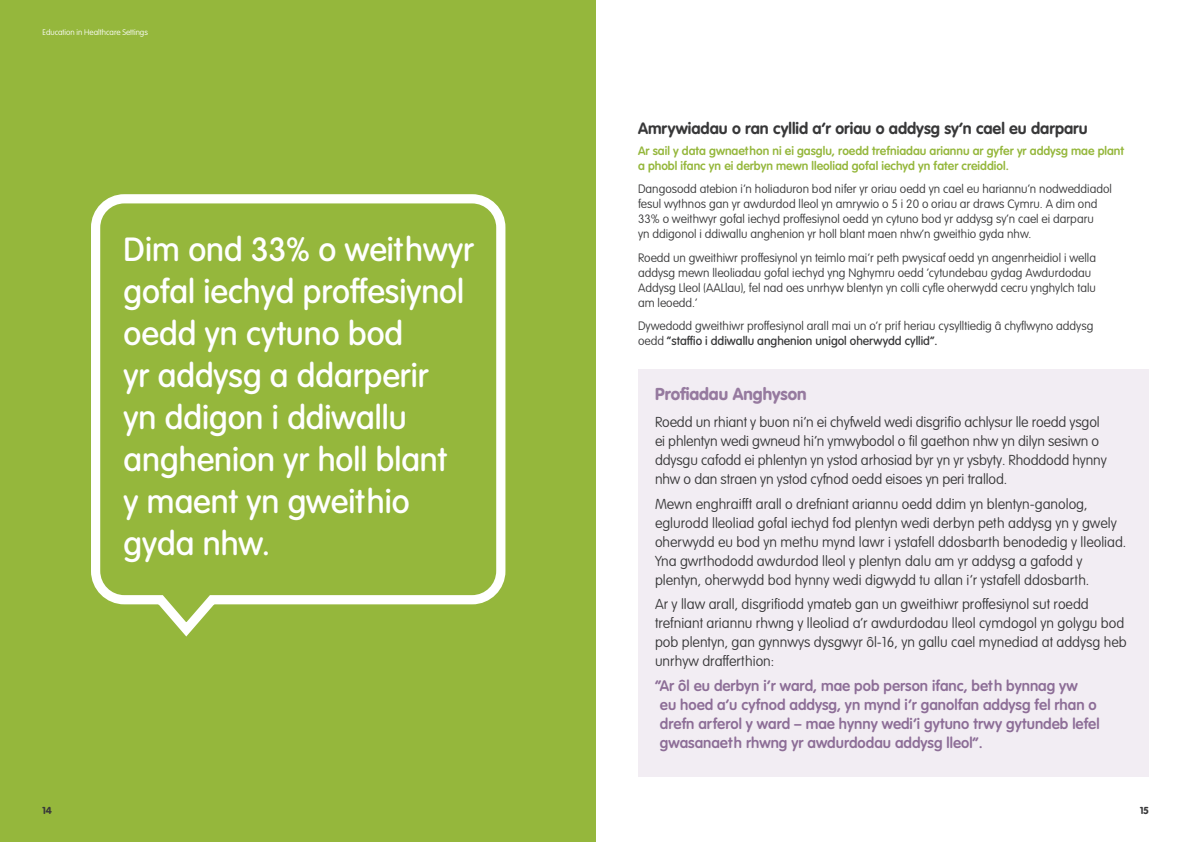
<style>
.page{position:relative;width:1191px;height:842px;background:#fff}
.page>*{position:absolute;margin:0;border:0;box-sizing:border-box;transform-origin:0 0}
.t1{font:500 33px/42px "VAG Rounded Next";color:#fff}
.t2{font:800 17px "VAG Rounded Next";color:#967a9f}
.SUB_HEADING{font:700 16px "VAG Rounded Next";color:#383839}
.t3{font:600 15px/19px "VAG Rounded Next";color:#8d6e97}
.t4{font:300 14.2px/19px "VAG Rounded Next";color:#383839}
.t5{font:300 12px/15px "VAG Rounded Next";color:#383839}
.t6{font:600 12px/15px "VAG Rounded Next";color:#95b73c}
.t7{font:800 10px "VAG Rounded Next";color:#383839}
.t8{font:300 8px "VAG Rounded Next";letter-spacing:-.005em;color:#fff}
.s1{font-weight:500}
</style>
<div class="page">
<div style="left:0;top:0;width:595px;height:842px;background:#95b73c"></div>
<div style="left:638px;top:369px;width:510px;height:408px;background:#f2edf3"></div>
<svg style="left:91px;top:194px;width:415px;height:443px"></svg>
<p class="t8" style="left:43px;top:27px;width:107px">Education in Healthcare Settings</p>
<p class="t1" style="left:124px;top:229px;width:352px">Dim ond 33% o weithwyr gofal iechyd proffesiynol oedd yn cytuno bod<br>yr addysg a ddarperir<br>yn ddigon i ddiwallu anghenion yr holl blant<br>y maent yn gweithio gyda nhw.</p>
<p class="SUB_HEADING" style="left:638px;top:118px;width:451px">Amrywiadau o ran cyllid a’r oriau o addysg sy’n cael eu darparu</p>
<p class="t6" style="left:638px;top:143px;width:487px">Ar sail y data gwnaethon ni ei gasglu, roedd trefniadau ariannu ar gyfer yr addysg mae plant a phobl ifanc yn ei derbyn mewn lleoliad gofal iechyd yn fater creiddiol.</p>
<p class="t5" style="left:638px;top:182px;width:475px">Dangosodd atebion i’n holiaduron bod nifer yr oriau oedd yn cael eu hariannu’n nodweddiadol fesul wythnos gan yr awdurdod lleol yn amrywio o 5 i 20 o oriau ar draws Cymru. A dim ond 33% o weithwyr gofal iechyd proffesiynol oedd yn cytuno bod yr addysg sy’n cael ei darparu<br>yn ddigonol i ddiwallu anghenion yr holl blant maen nhw’n gweithio gyda nhw.</p>
<p class="t5" style="left:638px;top:250px;width:459px">Roedd un gweithiwr proffesiynol yn teimlo mai’r peth pwysicaf oedd yn angenrheidiol i wella addysg mewn lleoliadau gofal iechyd yng Nghymru oedd ‘cytundebau gydag Awdurdodau Addysg Lleol (AALlau), fel nad oes unrhyw blentyn yn colli cyfle oherwydd cecru ynghylch talu am leoedd.’</p>
<p class="t5" style="left:638px;top:319px;width:457px">Dywedodd gweithiwr proffesiynol arall mai un o’r prif heriau cysylltiedig â chyflwyno addysg oedd <span class="s1">“staffio i ddiwallu anghenion unigol oherwydd cyllid”.</span></p>
<p class="t2" style="left:655px;top:382px;width:153px">Profiadau Anghyson</p>
<p class="t4" style="left:655px;top:413px;width:453px">Roedd un rhiant y buon ni’n ei chyfweld wedi disgrifio achlysur lle roedd ysgol ei phlentyn wedi gwneud hi’n ymwybodol o fil gaethon nhw yn dilyn sesiwn o ddysgu cafodd ei phlentyn yn ystod arhosiad byr yn yr ysbyty. Rhoddodd hynny nhw o dan straen yn ystod cyfnod oedd eisoes yn peri trallod.</p>
<p class="t4" style="left:655px;top:495px;width:473px">Mewn enghraifft arall o drefniant ariannu oedd ddim yn blentyn-ganolog, eglurodd lleoliad gofal iechyd fod plentyn wedi derbyn peth addysg yn y gwely oherwydd eu bod yn methu mynd lawr i ystafell ddosbarth benodedig y lleoliad.<br>Yna gwrthododd awdurdod lleol y plentyn dalu am yr addysg a gafodd y plentyn, oherwydd bod hynny wedi digwydd tu allan i’r ystafell ddosbarth.</p>
<p class="t4" style="left:655px;top:595px;width:473px">Ar y llaw arall, disgrifiodd ymateb gan un gweithiwr proffesiynol sut roedd trefniant ariannu rhwng y lleoliad a’r awdurdodau lleol cymdogol yn golygu bod pob plentyn, gan gynnwys dysgwyr ôl-16, yn gallu cael mynediad at addysg heb unrhyw drafferthion:</p>
<p class="t3" style="left:660px;top:676px;width:441px;text-indent:-5px">“Ar ôl eu derbyn i’r ward, mae pob person ifanc, beth bynnag yw<br>eu hoed a’u cyfnod addysg, yn mynd i’r ganolfan addysg fel rhan o drefn arferol y ward – mae hynny wedi’i gytuno trwy gytundeb lefel gwasanaeth rhwng yr awdurdodau addysg lleol”.</p>
<p class="t7" style="left:43px;top:803px;width:11px">14</p>
<p class="t7" style="left:1140px;top:803px;width:10px">15</p>
</div>
